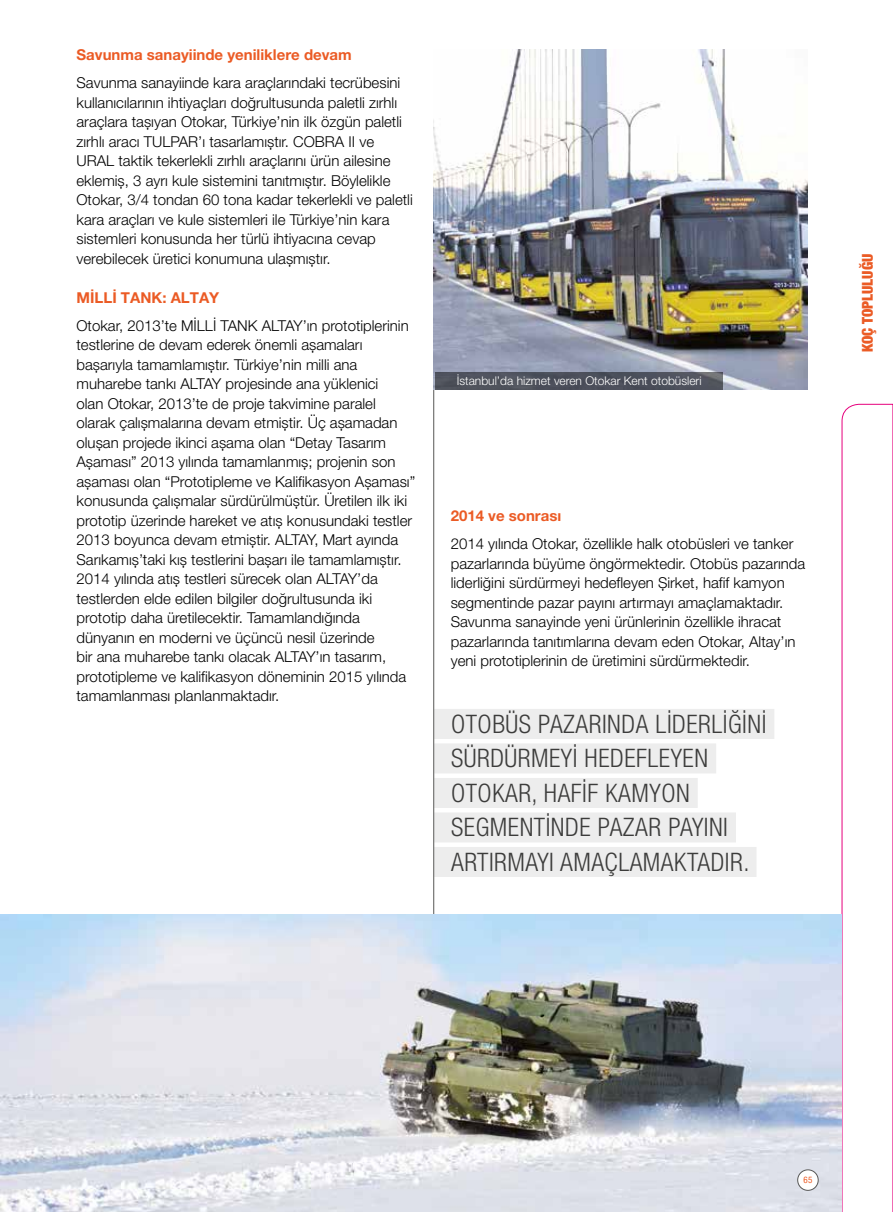
<style>
.page{position:relative;width:893px;height:1212px;background:#fff}
.page>*{position:absolute;margin:0;border:0;box-sizing:border-box;transform-origin:0 0}
.t1{font:300 condensed 25.5px/34.5px "Helvetica Neue LT Pro";letter-spacing:.02em;color:#3c3c3b}
.t2{font:300 15px/19.5px "Helvetica Neue LT Pro";color:#000}
.t3{font:700 15px "Helvetica Neue LT Pro";color:#eb5b25}
.t4{font:900 condensed 15px "Helvetica Neue LT Pro";color:#eb5b25}
.t5{font:300 12px "Helvetica Neue LT Pro";color:#fff}
.t6{font:condensed 9px "Helvetica Neue LT Pro";color:#eb5b25}
</style>
<div class="page">
<svg style="left:842px;top:404px;width:51px;height:808px"></svg>
<div style="left:434px;top:709px;width:340px;height:30px;background:#ededed"></div>
<div style="left:434px;top:743px;width:282px;height:30px;background:#ededed"></div>
<div style="left:434px;top:778px;width:264px;height:30px;background:#ededed"></div>
<div style="left:434px;top:812px;width:302px;height:30px;background:#ededed"></div>
<div style="left:434px;top:847px;width:322px;height:30px;background:#ededed"></div>
<hr style="left:433px;top:390px;width:1px;height:822px;background:#575756">
<img style="left:434px;top:49px;width:374px;height:341px">
<div style="left:435px;top:372px;width:288px;height:18px;background:#4e515c"></div>
<img style="left:0;top:914px;width:842px;height:298px">
<div style="left:798px;top:1170px;width:20px;height:20px;background:#fff;border-radius:50%"></div>
<div style="left:797px;top:1169px;width:22px;height:22px;border:1px solid #575756;border-radius:50%"></div>
<p class="t3" style="left:77px;top:45px;width:277px">Savunma sanayiinde yeniliklere devam</p>
<p class="t2" style="left:77px;top:73px;width:338px">Savunma sanayiinde kara araçlarındaki tecrübesini kullanıcılarının ihtiyaçları doğrultusunda paletli zırhlı araçlara taşıyan Otokar, Türkiye’nin ilk özgün paletli zırhlı aracı TULPAR’ı tasarlamıştır. COBRA II ve URAL taktik tekerlekli zırhlı araçlarını ürün ailesine eklemiş, 3 ayrı kule sistemini tanıtmıştır. Böylelikle Otokar, 3/4 tondan 60 tona kadar tekerlekli ve paletli kara araçları ve kule sistemleri ile Türkiye’nin kara sistemleri konusunda her türlü ihtiyacına cevap verebilecek üretici konumuna ulaşmıştır.</p>
<p class="t3" style="left:77px;top:288px;width:144px">MİLLİ TANK: ALTAY</p>
<p class="t2" style="left:77px;top:315px;width:340px">Otokar, 2013’te MILLI TANK ALTAY’ın prototiplerinin testlerine de devam ederek önemli aşamaları başarıyla tamamlamıştır. Türkiye’nin milli ana muharebe tankı ALTAY projesinde ana yüklenici<br>olan Otokar, 2013’te de proje takvimine paralel olarak çalışmalarına devam etmiştir. Üç aşamadan oluşan projede ikinci aşama olan “Detay Tasarım Aşaması” 2013 yılında tamamlanmış; projenin son aşaması olan “Prototipleme ve Kalifikasyon Aşaması” konusunda çalışmalar sürdürülmüştür. Üretilen ilk iki prototip üzerinde hareket ve atış konusundaki testler 2013 boyunca devam etmiştir. ALTAY, Mart ayında Sarıkamış’taki kış testlerini başarı ile tamamlamıştır.<br>2014 yılında atış testleri sürecek olan ALTAY’da testlerden elde edilen bilgiler doğrultusunda iki prototip daha üretilecektir. Tamamlandığında dünyanın en moderni ve üçüncü nesil üzerinde<br>bir ana muharebe tankı olacak ALTAY’ın tasarım, prototipleme ve kalifikasyon döneminin 2015 yılında tamamlanması planlanmaktadır.</p>
<p class="t5" style="left:457px;top:374px;width:246px">İstanbul’da hizmet veren Otokar Kent otobüsleri</p>
<p class="t3" style="left:451px;top:506px;width:112px">2014 ve sonrası</p>
<p class="t2" style="left:451px;top:534px;width:356px">2014 yılında Otokar, özellikle halk otobüsleri ve tanker pazarlarında büyüme öngörmektedir. Otobüs pazarında liderliğini sürdürmeyi hedefleyen Şirket, hafif kamyon segmentinde pazar payını artırmayı amaçlamaktadır.<br>Savunma sanayinde yeni ürünlerinin özellikle ihracat pazarlarında tanıtımlarına devam eden Otokar, Altay’ın yeni prototiplerinin de üretimini sürdürmektedir.</p>
<h1 class="t1" style="left:451px;top:706px;width:317px">OTOBÜS PAZARINDA LIDERLIĞINI<br>SÜRDÜRMEYI HEDEFLEYEN<br>OTOKAR, HAFIF KAMYON<br>SEGMENTINDE PAZAR PAYINI<br>ARTIRMAYI AMAÇLAMAKTADIR.</h1>
<p class="t4" style="left:858px;top:352px;width:100px;rotate:-90deg">KOÇ TOPLULUĞU</p>
<p class="t6" style="left:803px;top:1175px;width:10px">65</p>
</div>
